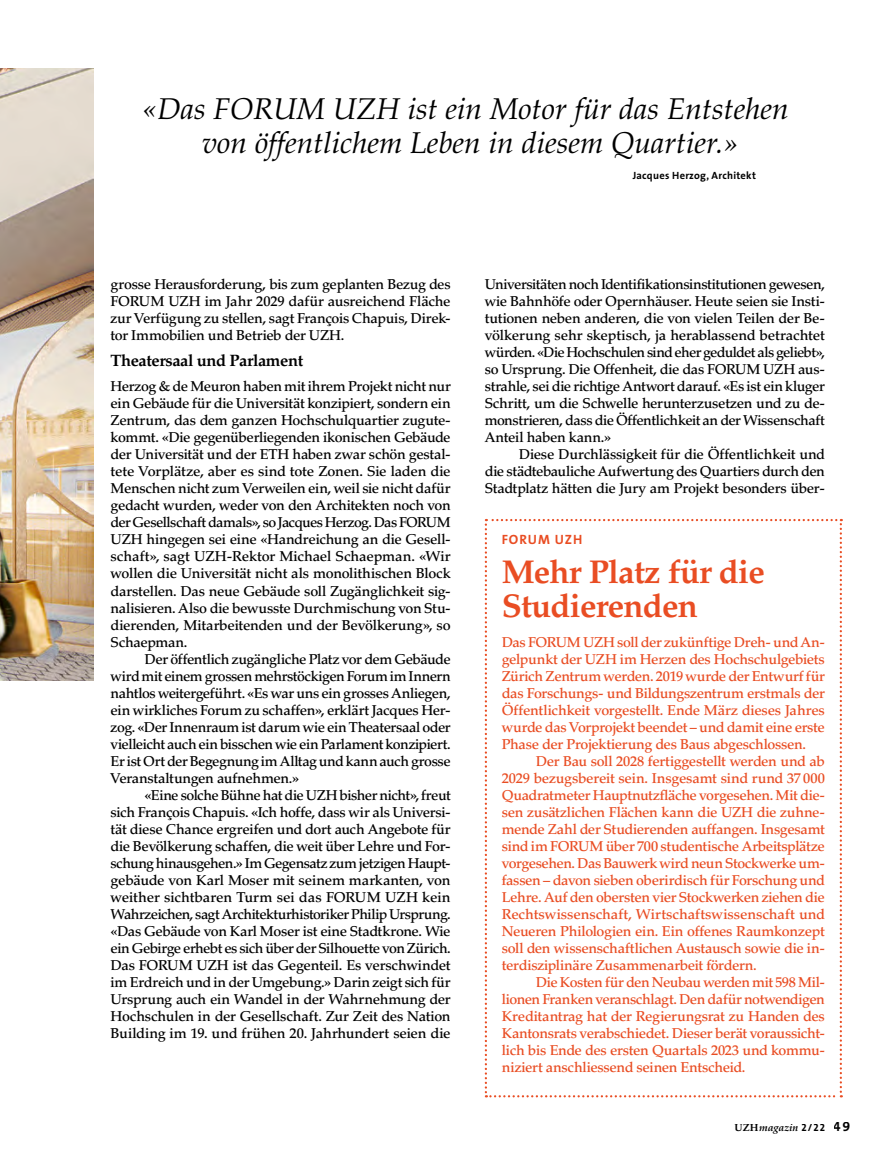
<style>
.page{position:relative;width:893px;height:1174px;background:#fff}
.page>*{position:absolute;margin:0;border:0;box-sizing:border-box;transform-origin:0 0}
.t1{font:700 33px/34px "Palatino LT Std";letter-spacing:-.025em;color:#e94d23}
.t2{font:italic 30px/34px "Palatino LT Std";color:#000;text-align:center}
.t3{font:700 16.5px "Palatino LT Std";letter-spacing:-.025em;color:#000}
.t4{font:500 14.25px/17px "Palatino LT Std";letter-spacing:-.025em;color:#000;text-align:justify}
.t5{font:500 14.25px/17px "Palatino LT Std";letter-spacing:-.025em;color:#e94d23;text-align:justify}
.t6{font:700 13.5px "The Sans";letter-spacing:.07em;color:#e94d23}
.t7{font:700 10.5px "The Sans";letter-spacing:.025em;color:#000}
.t8{font:italic 700 10.5px "Palatino LT Std";letter-spacing:-.02em;color:#000}
.s1{font-style:normal}
.s2{font-family:"The Sans Bold Caps";font-weight:400;font-style:normal}
.s3{font-family:"The Sans Bold Caps";font-weight:400;font-style:normal;font-size:13.5px}
</style>
<div class="page">
<svg style="left:485px;top:519px;width:357px;height:578px"></svg>
<img style="left:0;top:68px;width:94px;height:612px">
<h2 class="t2" style="left:142px;top:92px;width:648px">«Das FORUM UZH ist ein Motor für das Entstehen von öffentlichem Leben in diesem Quartier.»</h2>
<p class="t7" style="left:633px;top:166px;width:125px">Jacques Herzog, Architekt</p>
<p class="t4" style="left:111px;top:276px;width:342px">grosse Herausforderung, bis zum geplanten Bezug des FORUM UZH im Jahr 2029 dafür ausreichend Fläche zur Verfügung zu stellen, sagt François Chapuis, Direk&shy;tor Immobilien und Betrieb der UZH.</p>
<p class="t3" style="left:111px;top:350px;width:194px">Theatersaal und Parlament</p>
<p class="t4" style="left:111px;top:378px;width:342px">Herzog &amp; de Meuron haben mit ihrem Projekt nicht nur ein Gebäude für die Universität konzipiert, sondern ein Zentrum, das dem ganzen Hochschulquartier zugute&shy;kommt. «Die gegenüberliegenden ikonischen Gebäude der Universität und der ETH haben zwar schön gestal&shy;tete Vorplätze, aber es sind tote Zonen. Sie laden die Menschen nicht zum Verweilen ein, weil sie nicht dafür gedacht wurden, weder von den Architekten noch von der Gesellschaft damals», so Jacques Herzog. Das FORUM UZH hingegen sei eine «Handreichung an die Gesell&shy;schaft», sagt UZH-Rektor Michael Schaepman. «Wir wollen die Universität nicht als monolithischen Block darstellen. Das neue Gebäude soll Zugänglichkeit sig&shy;nalisieren. Also die bewusste Durchmischung von Stu&shy;dierenden, Mitarbeitenden und der Bevölkerung», so Schaepman.</p>
<p class="t4" style="left:111px;top:650px;width:342px;text-indent:34px">Der öffentlich zugängliche Platz vor dem Gebäude wird mit einem grossen mehrstöckigen Forum im Innern nahtlos weitergeführt. «Es war uns ein grosses Anliegen, ein wirkliches Forum zu schaffen», erklärt Jacques Her&shy;zog. «Der Innenraum ist darum wie ein Theatersaal oder vielleicht auch ein bisschen wie ein Parlament konzipiert.<br>Er ist Ort der Begegnung im Alltag und kann auch grosse Veranstaltungen aufnehmen.»</p>
<p class="t4" style="left:111px;top:786px;width:342px;text-indent:34px">«Eine solche Bühne hat die UZH bisher nicht», freut sich François Chapuis. «Ich hoffe, dass wir als Universi&shy;tät diese Chance ergreifen und dort auch Angebote für die Bevölkerung schaffen, die weit über Lehre und For&shy;schung hinausgehen.» Im Gegensatz zum jetzigen Haupt&shy;gebäude von Karl Moser mit seinem markanten, von weither sichtbaren Turm sei das FORUM UZH kein Wahrzeichen, sagt Architekturhistoriker Philip Ursprung. «Das Gebäude von Karl Moser ist eine Stadtkrone. Wie ein Gebirge erhebt es sich über der Silhouette von Zürich.<br>Das FORUM UZH ist das Gegenteil. Es verschwindet im Erdreich und in der Umgebung.» Darin zeigt sich für Ursprung auch ein Wandel in der Wahrnehmung der Hochschulen in der Gesellschaft. Zur Zeit des Nation Building im 19. und frühen 20. Jahrhundert seien die</p>
<p class="t4" style="left:485px;top:276px;width:342px">Universitäten noch Identifikationsinstitutionen gewesen, wie Bahnhöfe oder Opernhäuser. Heute seien sie Insti&shy;tutionen neben anderen, die von vielen Teilen der Be&shy;völkerung sehr skeptisch, ja herablassend betrachtet würden. «Die Hochschulen sind eher geduldet als geliebt», so Ursprung. Die Offenheit, die das FORUM UZH aus&shy;strahle, sei die richtige Antwort darauf. «Es ist ein kluger Schritt, um die Schwelle herunterzusetzen und zu de&shy;monstrieren, dass die Öffentlichkeit an der Wissenschaft Anteil haben kann.»</p>
<p class="t4" style="left:485px;top:446px;width:342px;text-indent:34px">Diese Durchlässigkeit für die Öffentlichkeit und die städtebauliche Aufwertung des Quartiers durch den Stadtplatz hätten die Jury am Projekt besonders über-</p>
<p class="t6" style="left:502px;top:528px;width:82px">FORUM UZH</p>
<h1 class="t1" style="left:502px;top:555px;width:265px">Mehr Platz für die<br>Studierenden</h1>
<p class="t5" style="left:502px;top:633px;width:325px">Das FORUM UZH soll der zukünftige Dreh- und An&shy;gelpunkt der UZH im Herzen des Hochschulgebiets Zürich Zentrum werden. 2019 wurde der Entwurf für das Forschungs- und Bildungszentrum erstmals der Öffentlichkeit vorgestellt. Ende März dieses Jahres wurde das Vorprojekt beendet – und damit eine erste Phase der Projektierung des Baus abgeschlossen.</p>
<p class="t5" style="left:502px;top:752px;width:325px;text-indent:34px">Der Bau soll 2028 fertiggestellt werden und ab 2029 bezugsbereit sein. Insgesamt sind rund 37 000<br>Quadratmeter Hauptnutzfläche vorgesehen. Mit die&shy;sen zusätzlichen Flächen kann die UZH die zuhne&shy;mende Zahl der Studierenden auffangen. Insgesamt sind im FORUM über 700 studentische Arbeitsplätze vorgesehen. Das Bauwerk wird neun Stockwerke um&shy;fassen – davon sieben oberirdisch für Forschung und Lehre. Auf den obersten vier Stockwerken ziehen die Rechtswissenschaft, Wirtschaftswissenschaft und Neueren Philologien ein. Ein offenes Raumkonzept soll den wissenschaftlichen Austausch sowie die in&shy;terdisziplinäre Zusammenarbeit fördern.</p>
<p class="t5" style="left:502px;top:973px;width:325px;text-indent:34px">Die Kosten für den Neubau werden mit 598 Mil&shy;lionen Franken veranschlagt. Den dafür notwendigen Kreditantrag hat der Regierungsrat zu Handen des Kantonsrats verabschiedet. Dieser berät voraussicht&shy;lich bis Ende des ersten Quartals 2023 und kommu&shy;niziert anschliessend seinen Entscheid.</p>
<p class="t8" style="left:734px;top:1121px;width:117px"><span class="s1">UZH</span>magazin <span class="s2">2/22</span> <span class="s3">49</span></p>
</div>
